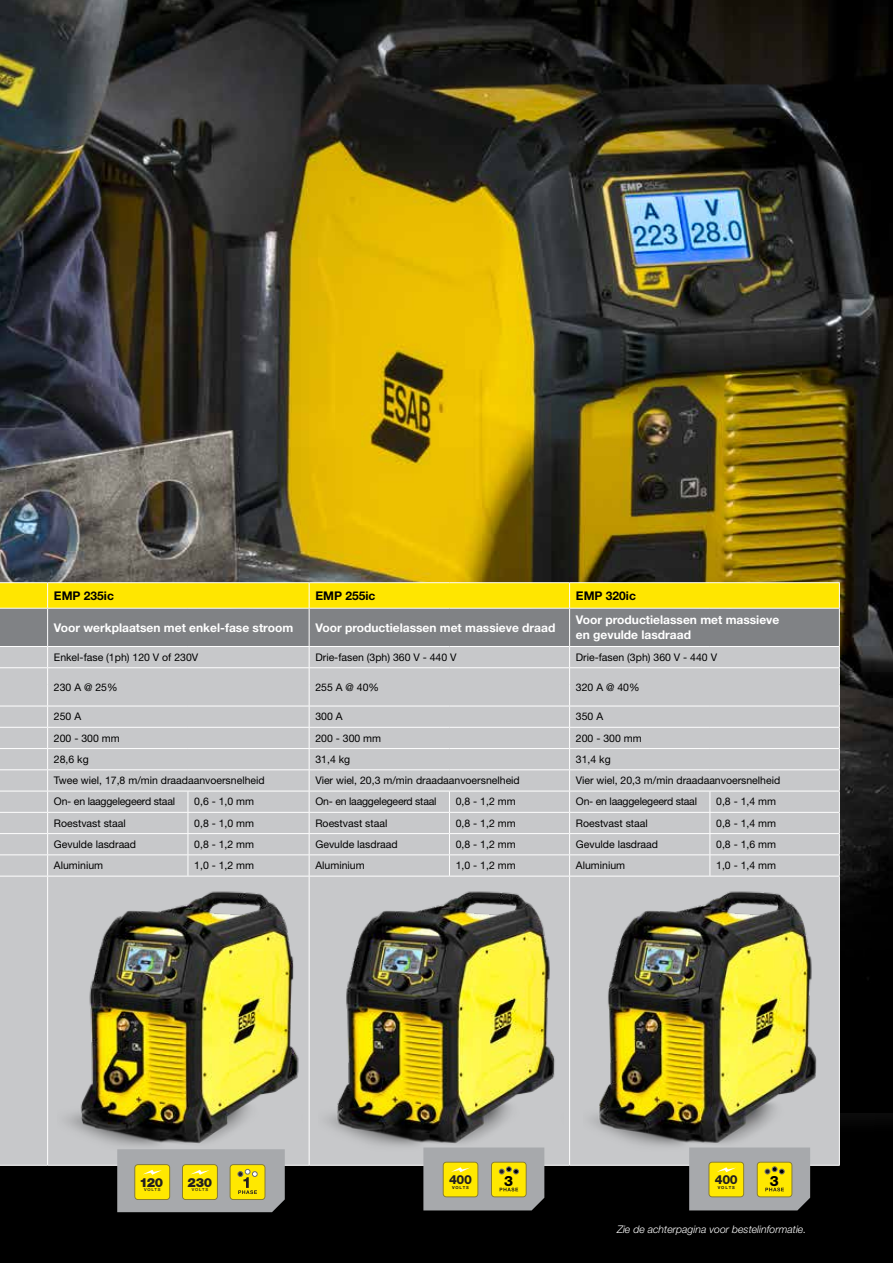
<style>
.page{position:relative;width:893px;height:1263px;background:#fff}
.page>*{position:absolute;margin:0;border:0;box-sizing:border-box;transform-origin:0 0}
.t1{font:800 14.25px "Helvetica Neue LT Pro";color:#000}
.t2{font:900 12.6px "Helvetica Neue LT Std";letter-spacing:-.025em;color:#221f20}
.t3{font:800 12.45px "Helvetica Neue LT Pro";letter-spacing:-.025em;color:#221f20}
.t4{font:700 12px/15px "Helvetica Neue LT Pro";color:#fff}
.t5{font:700 12px "Helvetica Neue LT Pro";color:#000}
.t6{font:10.5px "Helvetica Neue LT Pro";color:#000}
.t7{font:10.5px "Helvetica Neue LT Pro";letter-spacing:-.02em;color:#000}
.t8{font:italic 300 10.5px "Helvetica Neue LT Pro";color:#fff}
.t9{font:500 4.2px "Helvetica Neue LT Std";letter-spacing:.2em;color:#221f20}
.t10{font:700 4.2px "Helvetica Neue LT Pro";letter-spacing:.2em;color:#221f20}
</style>
<div class="page">
<img style="left:0;top:0;width:893px;height:845px">
<div style="left:0;top:845px;width:893px;height:418px;background:#000"></div>
<div style="left:0;top:877px;width:839px;height:288px;background:#c7c8ca"></div>
<hr style="left:839px;top:876px;width:1px;height:289px;background:#fff">
<hr style="left:0;top:582px;width:48px;height:1px;background:#fff">
<hr style="left:48px;top:582px;width:140px;height:1px;background:#fff">
<hr style="left:188px;top:582px;width:121px;height:1px;background:#fff">
<hr style="left:309px;top:582px;width:140px;height:1px;background:#fff">
<hr style="left:449px;top:582px;width:121px;height:1px;background:#fff">
<hr style="left:570px;top:582px;width:140px;height:1px;background:#fff">
<hr style="left:710px;top:582px;width:130px;height:1px;background:#fff">
<svg style="left:0;top:583px;width:840px;height:293px;background:#c5c4b2"></svg>
<hr style="left:0;top:876px;width:48px;height:1px;background:#fff">
<hr style="left:48px;top:876px;width:140px;height:1px;background:#fff">
<hr style="left:47px;top:876px;width:1px;height:289px;background:#fff">
<hr style="left:188px;top:876px;width:121px;height:1px;background:#fff">
<hr style="left:309px;top:876px;width:140px;height:1px;background:#fff">
<hr style="left:309px;top:876px;width:1px;height:289px;background:#fff">
<hr style="left:449px;top:876px;width:121px;height:1px;background:#fff">
<hr style="left:570px;top:876px;width:140px;height:1px;background:#fff">
<hr style="left:569px;top:876px;width:1px;height:289px;background:#fff">
<hr style="left:710px;top:876px;width:130px;height:1px;background:#fff">
<hr style="left:0;top:1165px;width:48px;height:1px;background:#fff">
<hr style="left:48px;top:1165px;width:140px;height:1px;background:#fff">
<hr style="left:188px;top:1165px;width:121px;height:1px;background:#fff">
<hr style="left:309px;top:1165px;width:140px;height:1px;background:#fff">
<hr style="left:449px;top:1165px;width:121px;height:1px;background:#fff">
<hr style="left:570px;top:1165px;width:140px;height:1px;background:#fff">
<hr style="left:710px;top:1165px;width:130px;height:1px;background:#fff">
<img style="left:58px;top:884px;width:245px;height:274px">
<img style="left:319px;top:884px;width:244px;height:274px">
<img style="left:584px;top:884px;width:245px;height:274px">
<svg style="left:117px;top:1149px;width:168px;height:63px;background:#bfb870"></svg>
<svg style="left:423px;top:1147px;width:121px;height:63px;background:#bbb574"></svg>
<svg style="left:689px;top:1147px;width:121px;height:63px;background:#bbb674"></svg>
<p class="t5" style="left:54px;top:588px;width:61px">EMP 235ic</p>
<p class="t5" style="left:315px;top:588px;width:61px">EMP 255ic</p>
<p class="t5" style="left:576px;top:588px;width:61px">EMP 320ic</p>
<p class="t4" style="left:54px;top:619px;width:241px">Voor werkplaatsen met enkel-fase stroom</p>
<p class="t4" style="left:315px;top:619px;width:241px">Voor productielassen met massieve draad</p>
<p class="t4" style="left:576px;top:612px;width:205px">Voor productielassen met massieve en gevulde lasdraad</p>
<p class="t6" style="left:54px;top:651px;width:146px">Enkel-fase (1ph) 120 V of 230V</p>
<p class="t6" style="left:315px;top:651px;width:143px">Drie-fasen (3ph) 360 V - 440 V</p>
<p class="t6" style="left:576px;top:651px;width:143px">Drie-fasen (3ph) 360 V - 440 V</p>
<p class="t6" style="left:54px;top:680px;width:65px">230 A @ 25%</p>
<p class="t6" style="left:315px;top:680px;width:65px">255 A @ 40%</p>
<p class="t6" style="left:576px;top:680px;width:65px">320 A @ 40%</p>
<p class="t6" style="left:54px;top:710px;width:29px">250 A</p>
<p class="t6" style="left:315px;top:710px;width:29px">300 A</p>
<p class="t6" style="left:576px;top:710px;width:29px">350 A</p>
<p class="t6" style="left:54px;top:731px;width:67px">200 - 300 mm</p>
<p class="t6" style="left:315px;top:731px;width:67px">200 - 300 mm</p>
<p class="t6" style="left:576px;top:731px;width:67px">200 - 300 mm</p>
<p class="t6" style="left:54px;top:753px;width:36px">28,6 kg</p>
<p class="t6" style="left:315px;top:753px;width:36px">31,4 kg</p>
<p class="t6" style="left:576px;top:753px;width:36px">31,4 kg</p>
<p class="t6" style="left:54px;top:774px;width:212px">Twee wiel, 17,8 m/min draadaanvoersnelheid</p>
<p class="t6" style="left:315px;top:774px;width:206px">Vier wiel, 20,3 m/min draadaanvoersnelheid</p>
<p class="t6" style="left:576px;top:774px;width:206px">Vier wiel, 20,3 m/min draadaanvoersnelheid</p>
<p class="t7" style="left:54px;top:795px;width:123px">On- en laaggelegeerd staal</p>
<p class="t6" style="left:194px;top:795px;width:61px">0,6 - 1,0 mm</p>
<p class="t7" style="left:315px;top:795px;width:123px">On- en laaggelegeerd staal</p>
<p class="t6" style="left:456px;top:795px;width:61px">0,8 - 1,2 mm</p>
<p class="t7" style="left:576px;top:795px;width:123px">On- en laaggelegeerd staal</p>
<p class="t6" style="left:716px;top:795px;width:61px">0,8 - 1,4 mm</p>
<p class="t6" style="left:54px;top:816px;width:73px">Roestvast staal</p>
<p class="t6" style="left:194px;top:816px;width:61px">0,8 - 1,0 mm</p>
<p class="t6" style="left:315px;top:816px;width:73px">Roestvast staal</p>
<p class="t6" style="left:456px;top:816px;width:61px">0,8 - 1,2 mm</p>
<p class="t6" style="left:576px;top:816px;width:73px">Roestvast staal</p>
<p class="t6" style="left:716px;top:816px;width:61px">0,8 - 1,4 mm</p>
<p class="t6" style="left:54px;top:838px;width:84px">Gevulde lasdraad</p>
<p class="t6" style="left:194px;top:838px;width:61px">0,8 - 1,2 mm</p>
<p class="t6" style="left:315px;top:838px;width:84px">Gevulde lasdraad</p>
<p class="t6" style="left:456px;top:838px;width:61px">0,8 - 1,2 mm</p>
<p class="t6" style="left:576px;top:838px;width:84px">Gevulde lasdraad</p>
<p class="t6" style="left:716px;top:838px;width:61px">0,8 - 1,6 mm</p>
<p class="t6" style="left:54px;top:859px;width:51px">Aluminium</p>
<p class="t6" style="left:194px;top:859px;width:61px">1,0 - 1,2 mm</p>
<p class="t6" style="left:315px;top:859px;width:51px">Aluminium</p>
<p class="t6" style="left:456px;top:859px;width:61px">1,0 - 1,2 mm</p>
<p class="t6" style="left:576px;top:859px;width:51px">Aluminium</p>
<p class="t6" style="left:716px;top:859px;width:61px">1,0 - 1,4 mm</p>
<p class="t2" style="left:140px;top:1175px;width:25px">120</p>
<p class="t9" style="left:144px;top:1187px;width:18px">VOLTS</p>
<p class="t2" style="left:188px;top:1175px;width:26px">230</p>
<p class="t9" style="left:192px;top:1187px;width:18px">VOLTS</p>
<p class="t3" style="left:449px;top:1172px;width:25px">400</p>
<p class="t10" style="left:452px;top:1185px;width:18px">VOLTS</p>
<h1 class="t1" style="left:504px;top:1172px;width:10px">3</h1>
<p class="t3" style="left:715px;top:1172px;width:25px">400</p>
<p class="t10" style="left:718px;top:1185px;width:18px">VOLTS</p>
<h1 class="t1" style="left:770px;top:1172px;width:10px">3</h1>
<p class="t8" style="left:617px;top:1223px;width:191px">Zie de achterpagina voor bestelinformatie.</p>
</div>
